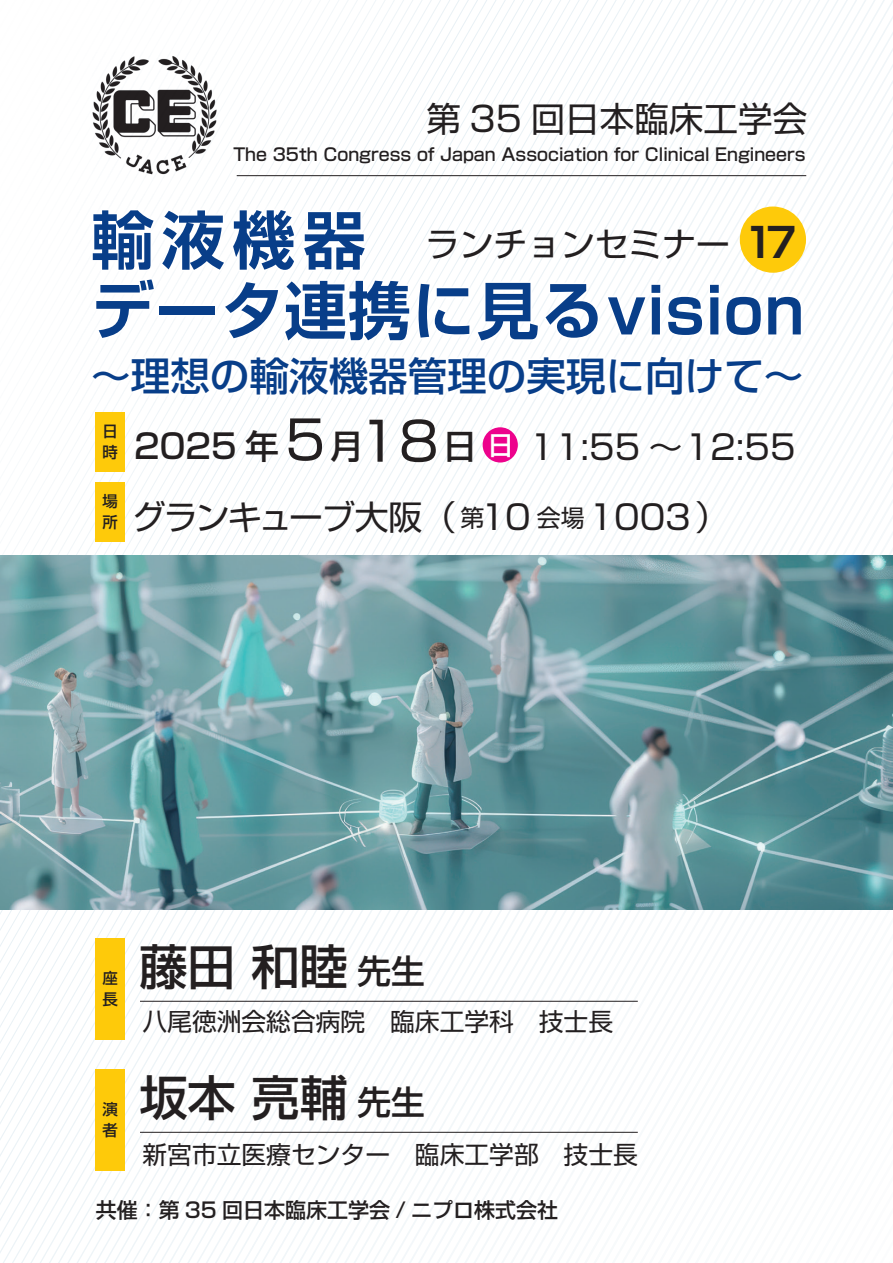
<style>
.page{position:relative;width:893px;height:1263px;background:#fff}
.page>*{position:absolute;margin:0;border:0;box-sizing:border-box;transform-origin:0 0}
.t1{font:700 63px/70.5px "Shin Go Pro De";letter-spacing:.02em;color:#083e89}
.t2{font:500 48.15px "Shin Go Pro";color:#231f20}
.t3{font:500 39.6px "Shin Go Pro";color:#083e89}
.t4{font:34.5px "Shin Go Pro";color:#231f20}
.t5{font:33.75px "Shin Go Pro";color:#231f20}
.t6{font:33.75px "Shin Go Pro";letter-spacing:-.03em;color:#231f20}
.t7{font:500 33.6px "Shin Go Pro";color:#231f20}
.t8{font:24.75px "Shin Go Pro";color:#231f20}
.t9{font:500 21px "Shin Go Pro";color:#231f20}
.t10{font:500 17.25px "Shin Go Pro";color:#231f20}
.t11{font:500 15.45px/20.5px "Shin Go Pro";color:#231f20}
.s1{font-family:"Shin Go Pro De";font-weight:700;font-size:40.8px}
.s2{font-weight:500}
.s3{font-size:53.25px}
.s4{font-weight:500;font-size:25.8px;color:#fff}
.s5{font-size:24px}
</style>
<div class="page">
<svg style="left:82px;top:909px;width:9px;height:354px"></svg>
<svg style="left:73px;top:909px;width:9px;height:354px"></svg>
<svg style="left:63px;top:909px;width:10px;height:354px"></svg>
<svg style="left:54px;top:909px;width:9px;height:354px"></svg>
<svg style="left:0;top:909px;width:54px;height:354px"></svg>
<svg style="left:0;top:0;width:598px;height:556px"></svg>
<img style="left:0;top:556px;width:893px;height:353px">
<img style="left:93px;top:53px;width:124px;height:124px">
<div style="left:96px;top:412px;width:29px;height:59px;background:#feca0a"></div>
<img style="left:77px;top:194px;width:743px;height:164px">
<svg style="left:90px;top:206px;width:714px;height:135px"></svg>
<img style="left:77px;top:341px;width:741px;height:72px">
<svg style="left:89px;top:352px;width:717px;height:47px"></svg>
<div style="left:483px;top:427px;width:35px;height:35px;background:#ed028c;border-radius:50%"></div>
<div style="left:96px;top:482px;width:29px;height:59px;background:#feca0a"></div>
<div style="left:96px;top:938px;width:29px;height:101px;background:#feca0a"></div>
<div style="left:96px;top:1069px;width:29px;height:102px;background:#feca0a"></div>
<hr style="left:140px;top:1001px;width:498px;height:1px;background:#231f20">
<hr style="left:140px;top:1132px;width:498px;height:1px;background:#231f20">
<hr style="left:237px;top:175px;width:569px;height:1px;background:#231f20">
<h3 class="t4" style="left:426px;top:91px;width:382px">第 35 回日本臨床工学会</h3>
<p class="t10" style="left:233px;top:140px;width:574px">The 35th Congress of Japan Association for Clinical Engineers</p>
<h1 class="t1" style="left:91px;top:197px;width:715px">輸液機器<br>データ連携に見るvision</h1>
<h3 class="t3" style="left:91px;top:343px;width:714px">～理想の輸液機器管理の実現に向けて～</h3>
<h3 class="t5" style="left:426px;top:217px;width:372px">ランチョンセミナー <span class="s1">17</span></h3>
<p class="t11" style="left:102px;top:419px;width:16px">日時</p>
<p class="t11" style="left:102px;top:489px;width:16px">場所</p>
<h3 class="t5" style="left:134px;top:419px;width:663px"><span class="s2">2025 年</span> <span class="s3">5</span><span class="s2">月</span><span class="s3">18</span><span class="s2">日</span><span class="s4">日</span> 11:55 ～12:55</h3>
<h3 class="t6" style="left:132px;top:489px;width:598px">グランキューブ大阪（<span class="s5">第</span>10 <span class="s5">会場</span>1003）</h3>
<p class="t11" style="left:102px;top:966px;width:17px">座長</p>
<p class="t11" style="left:102px;top:1097px;width:17px">演者</p>
<h2 class="t2" style="left:139px;top:927px;width:210px">藤田 和睦</h2>
<h3 class="t8" style="left:142px;top:1001px;width:472px">八尾徳洲会総合病院　臨床工学科　技士長</h3>
<h3 class="t7" style="left:357px;top:944px;width:69px">先生</h3>
<h2 class="t2" style="left:139px;top:1058px;width:210px">坂本 亮輔</h2>
<h3 class="t8" style="left:142px;top:1134px;width:497px">新宮市立医療センター　臨床工学部　技士長</h3>
<h3 class="t7" style="left:357px;top:1075px;width:69px">先生</h3>
<p class="t9" style="left:96px;top:1192px;width:464px">共催：第 35 回日本臨床工学会 / ニプロ株式会社</p>
</div>
